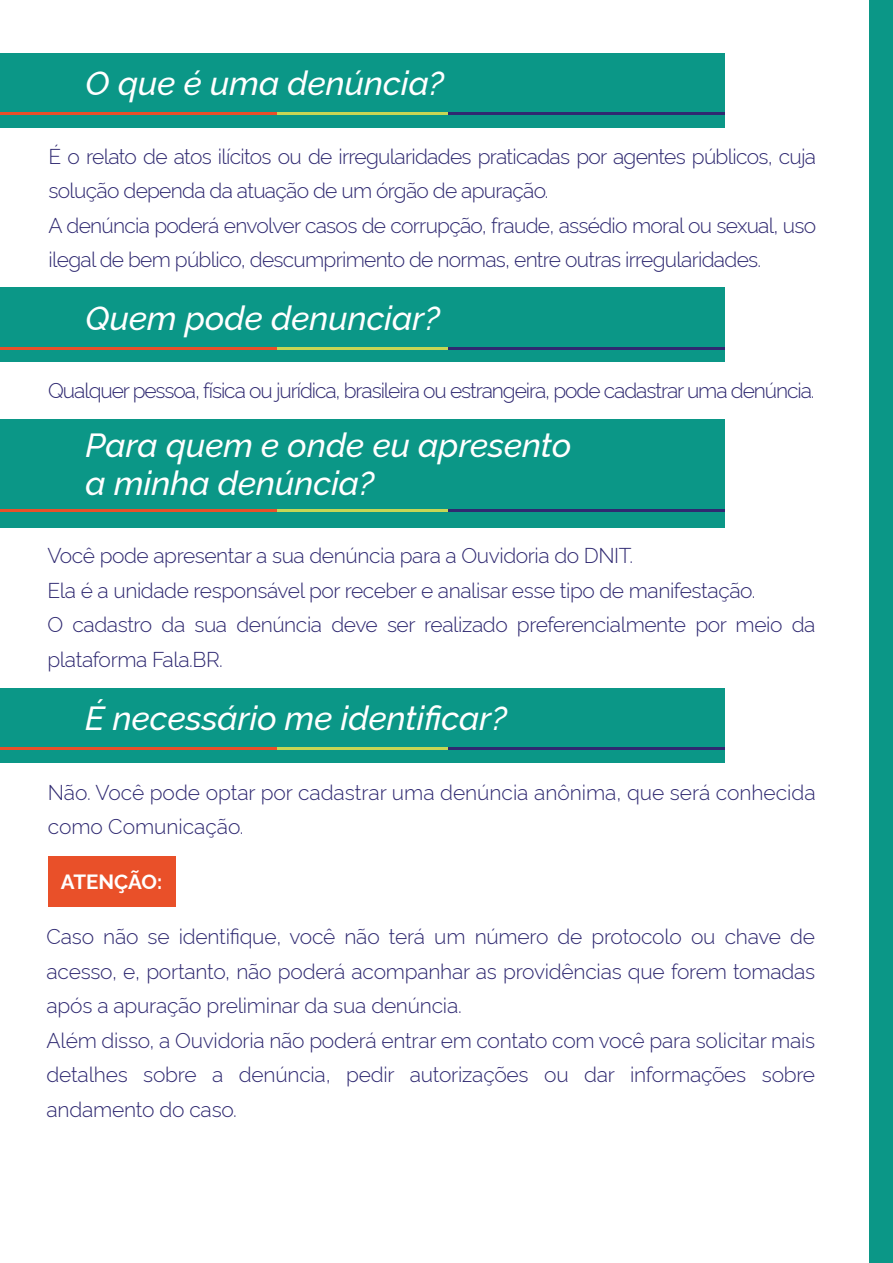
<style>
.page{position:relative;width:893px;height:1263px;background:#fff}
.page>*{position:absolute;margin:0;border:0;box-sizing:border-box;transform-origin:0 0}
.t1{font:500 33.45px/37.5px "Rawline";color:#fff}
.t2{font:300 21px/34.5px "Rawline";letter-spacing:-.02em;color:#2f2971}
.t3{font:300 21px "Rawline";letter-spacing:-.05em;color:#2f2971}
.t4{font:700 20.55px "Rawline";letter-spacing:-.005em;color:#fff}
</style>
<div class="page">
<div style="left:0;top:53px;width:725px;height:74px;background:#0b9787"></div>
<hr style="left:0;top:112px;width:725px;height:3px;background:#2f2971">
<hr style="left:277px;top:112px;width:171px;height:3px;background:#c7d655">
<hr style="left:0;top:112px;width:277px;height:3px;background:#e95029">
<div style="left:48px;top:856px;width:127px;height:51px;background:#e95029"></div>
<div style="left:0;top:287px;width:725px;height:75px;background:#0b9787"></div>
<hr style="left:0;top:347px;width:725px;height:3px;background:#2f2971">
<hr style="left:277px;top:347px;width:171px;height:3px;background:#c7d655">
<hr style="left:0;top:347px;width:277px;height:3px;background:#e95029">
<div style="left:0;top:419px;width:725px;height:108px;background:#0b9787"></div>
<hr style="left:0;top:509px;width:725px;height:2px;background:#2f2971">
<hr style="left:277px;top:509px;width:171px;height:2px;background:#c7d655">
<hr style="left:0;top:509px;width:277px;height:2px;background:#e95029">
<div style="left:0;top:688px;width:724px;height:75px;background:#0b9787"></div>
<hr style="left:0;top:747px;width:724px;height:3px;background:#2f2971">
<hr style="left:276px;top:747px;width:172px;height:3px;background:#c7d655">
<hr style="left:0;top:747px;width:276px;height:3px;background:#e95029">
<div style="left:869px;top:0;width:24px;height:1263px;background:#0b9787"></div>
<h1 class="t1" style="left:86px;top:61px;width:360px">O que é uma denúncia?</h1>
<p class="t2" style="left:49px;top:137px;width:769px">É o relato de atos ilícitos ou de irregularidades praticadas por agentes públicos, cuja solução dependa da atuação de um órgão de apuração.<br>A denúncia poderá envolver casos de corrupção, fraude, assédio moral ou sexual, uso ilegal de bem público, descumprimento de normas, entre outras irregularidades.</p>
<h1 class="t1" style="left:86px;top:296px;width:356px">Quem pode denunciar?</h1>
<p class="t3" style="left:48px;top:374px;width:768px">Qualquer pessoa, física ou jurídica, brasileira ou estrangeira, pode cadastrar uma denúncia.</p>
<h1 class="t1" style="left:86px;top:423px;width:487px">Para quem e onde eu apresento a minha denúncia?</h1>
<p class="t2" style="left:48px;top:536px;width:769px">Você pode apresentar a sua denúncia para a Ouvidoria do DNIT.<br>Ela é a unidade responsável por receber e analisar esse tipo de manifestação.<br>O cadastro da sua denúncia deve ser realizado preferencialmente por meio da plataforma Fala.BR.</p>
<h1 class="t1" style="left:85px;top:696px;width:423px">É necessário me identificar?</h1>
<p class="t2" style="left:48px;top:773px;width:769px">Não. Você pode optar por cadastrar uma denúncia anônima, que será conhecida como Comunicação.</p>
<p class="t4" style="left:61px;top:866px;width:103px">ATENÇÃO:</p>
<p class="t2" style="left:47px;top:917px;width:770px">Caso não se identifique, você não terá um número de protocolo ou chave de acesso, e, portanto, não poderá acompanhar as providências que forem tomadas após a apuração preliminar da sua denúncia.<br>Além disso, a Ouvidoria não poderá entrar em contato com você para solicitar mais detalhes sobre a denúncia, pedir autorizações ou dar informações sobre andamento do caso.</p>
</div>
